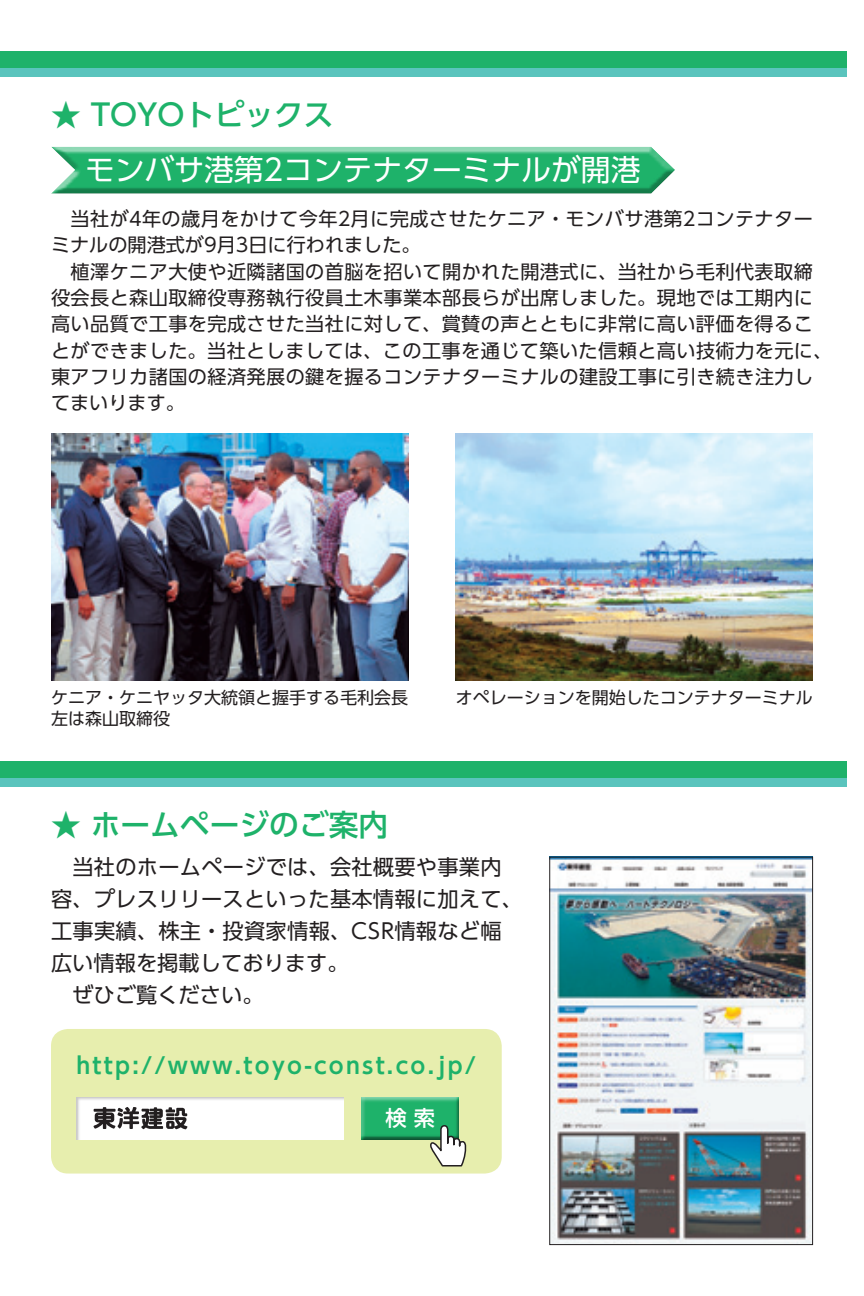
<style>
.page{position:relative;width:864px;height:1296px;background:#fff}
.page>*{position:absolute;margin:0;border:0;box-sizing:border-box;transform-origin:0 0}
.t1{font:500 29.7px "UD Shin Go Pro";color:#1eb26a}
.t2{font:29.7px "UD Shin Go Pro";color:#fff}
.t3{font:700 22.2px "UD Shin Go Pro De";letter-spacing:.1em;color:#1eb26a}
.t4{font:21.3px/31.8px "UD Shin Go Pro";letter-spacing:.01em;color:#231f20}
.t5{font:500 21.3px "UD Shin Go Pro";color:#fff}
.t6{font:19.2px/26.4px "UD Shin Go Pro";letter-spacing:.02em;color:#231f20}
.t7{font:17.1px/21.3px "UD Shin Go Pro";color:#231f20}
</style>
<div class="page">
<div style="left:0;top:761px;width:847px;height:17px;background:#1eb26a"></div>
<div style="left:0;top:778px;width:847px;height:9px;background:#5ac4bd"></div>
<div style="left:0;top:51px;width:847px;height:17px;background:#1eb26a"></div>
<div style="left:0;top:68px;width:847px;height:9px;background:#5ac4bd"></div>
<div style="left:46px;top:147px;width:630px;height:51px;background:#231f20;opacity:.75"></div>
<img style="left:51px;top:434px;width:357px;height:246px">
<img style="left:456px;top:434px;width:357px;height:246px">
<img style="left:551px;top:859px;width:260px;height:384px">
<div style="left:549px;top:857px;width:264px;height:388px;border:1px solid #231f20"></div>
<div style="left:51px;top:1029px;width:451px;height:145px;background:#e7eeae;border-radius:17px"></div>
<div style="left:75px;top:1094px;width:273px;height:48px;background:#231f20;opacity:.25"></div>
<div style="left:359px;top:1095px;width:105px;height:45px;background:#231f20;opacity:.6"></div>
<svg style="left:94px;top:1107px;width:93px;height:22px;background:#7a7878"></svg>
<svg style="left:429px;top:1124px;width:38px;height:43px"></svg>
<h1 class="t1" style="left:51px;top:91px;width:284px">★ TOYOトピックス</h1>
<h1 class="t2" style="left:85px;top:146px;width:557px">モンバサ港第2コンテナターミナルが開港</h1>
<p class="t6" style="left:51px;top:205px;width:783px">　当社が4年の歳月をかけて今年2月に完成させたケニア・モンバサ港第2コンテナターミナルの開港式が9月3日に行われました。<br>　植澤ケニア大使や近隣諸国の首脳を招いて開かれた開港式に、当社から毛利代表取締役会長と森山取締役専務執行役員土木事業本部長らが出席しました。現地では工期内に高い品質で工事を完成させた当社に対して、賞賛の声とともに非常に高い評価を得ることができました。当社としましては、この工事を通じて築いた信頼と高い技術力を元に、東アフリカ諸国の経済発展の鍵を握るコンテナターミナルの建設工事に引き続き注力してまいります。</p>
<p class="t7" style="left:51px;top:686px;width:359px">ケニア・ケニヤッタ大統領と握手する毛利会長左は森山取締役</p>
<p class="t7" style="left:456px;top:686px;width:359px">オペレーションを開始したコンテナターミナル</p>
<h1 class="t1" style="left:51px;top:801px;width:339px">★ ホームページのご案内</h1>
<p class="t4" style="left:51px;top:851px;width:473px">　当社のホームページでは、会社概要や事業内容、プレスリリースといった基本情報に加えて、工事実績、株主・投資家情報、CSR情報など幅広い情報を掲載しております。<br>　ぜひご覧ください。</p>
<p class="t3" style="left:77px;top:1048px;width:401px">http://www.toyo-const.co.jp/</p>
<p class="t5" style="left:386px;top:1101px;width:51px">検 索</p>
</div>
